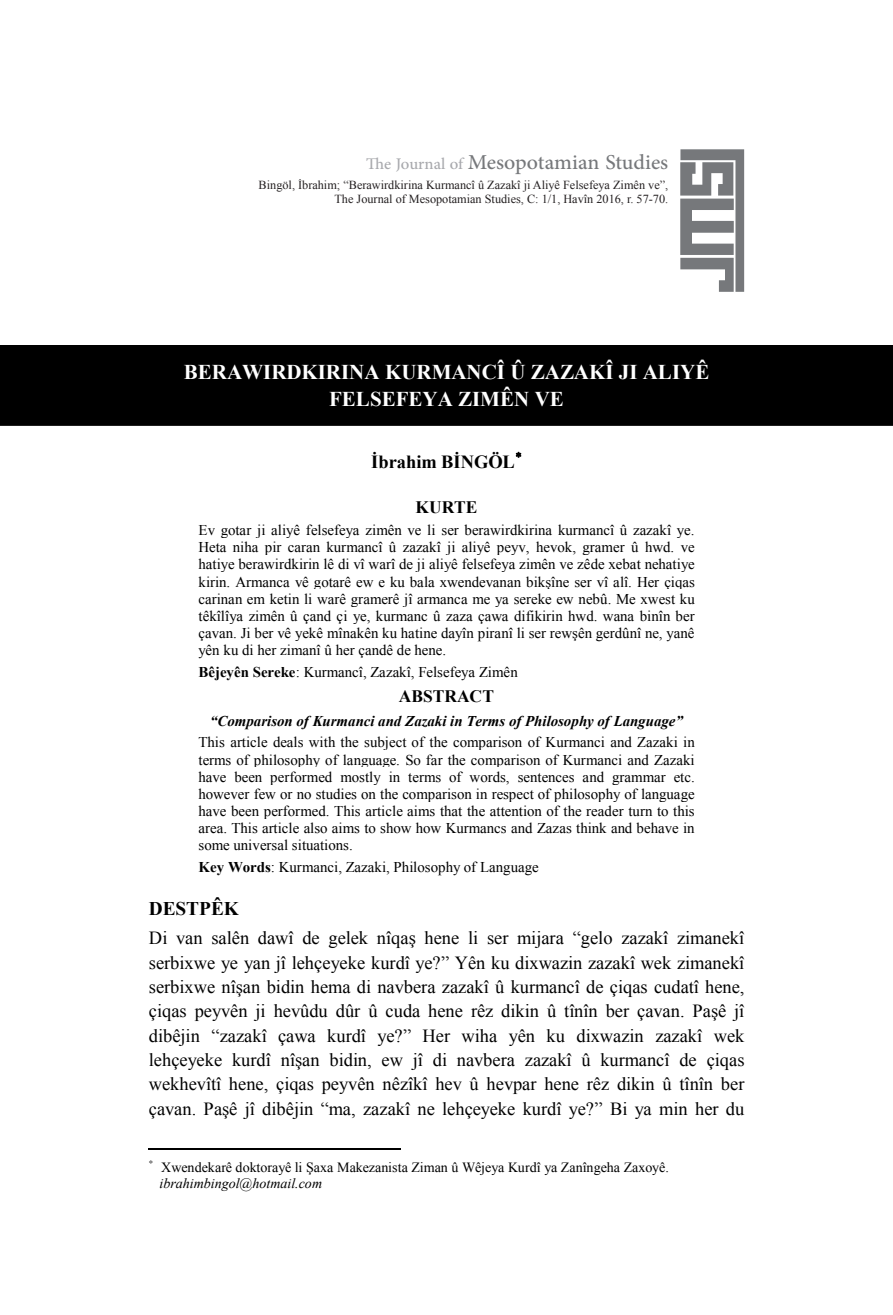
<style>
.page{position:relative;width:893px;height:1315px;background:#fff}
.page>*{position:absolute;margin:0;border:0;box-sizing:border-box;transform-origin:0 0}
.t1{font:29.75px "Adobe Arabic";letter-spacing:-.005em;color:#76787b}
.t2{font:700 21px/27.7px "Times New Roman";color:#fff;text-align:center}
.t3{font:700 19.25px "Times New Roman";letter-spacing:-.005em;color:#000}
.t4{font:18.55px/24.3px "Times New Roman";color:#000;text-align:justify}
.t5{font:700 18.55px "Times New Roman";color:#000}
.t6{font:700 17.5px "Times New Roman";color:#000}
.t7{font:14.88px/17.2px "Times New Roman";letter-spacing:-.005em;color:#000;text-align:justify}
.t8{font:italic 700 14.88px "Times New Roman";letter-spacing:-.005em;color:#000}
.t9{font:14px/15.9px "Times New Roman";letter-spacing:-.005em;color:#000}
.t10{font:12.25px/14px "Times New Roman";color:#231f20;text-align:right}
.s1{font-size:22.75px;color:#a8a9ad}
.s2{font-weight:700}
.s3{font-style:italic}
</style>
<div class="page">
<div style="left:0;top:345px;width:893px;height:81px;background:#000"></div>
<svg style="left:516px;top:452px;width:5px;height:6px"></svg>
<hr style="left:149px;top:1148px;width:252px;height:1px;background:#000">
<svg style="left:680px;top:149px;width:64px;height:143px"></svg>
<h1 class="t1" style="left:366px;top:141px;width:304px"><span class="s1">The Journal of</span> Mesopotamian Studies</h1>
<p class="t10" style="left:259px;top:177px;width:411px">Bingöl, İbrahim; “Berawirdkirina Kurmancî û Zazakî ji Aliyê Felsefeya Zimên ve”,<br>The Journal of Mesopotamian Studies, C: 1/1, Havîn 2016, r. 57-70.</p>
<h2 class="t2" style="left:184px;top:357px;width:527px">BERAWIRDKIRINA KURMANCÎ Û ZAZAKÎ JI ALIYÊ<br>FELSEFEYA ZIMÊN VE</h2>
<p class="t5" style="left:371px;top:449px;width:145px">İbrahim BİNGÖL</p>
<p class="t6" style="left:415px;top:494px;width:64px">KURTE</p>
<p class="t7" style="left:198px;top:521px;width:498px">Ev gotar ji aliyê felsefeya zimên ve li ser berawirdkirina kurmancî û zazakî ye.<br>Heta niha pir caran kurmancî û zazakî ji aliyê peyv, hevok, gramer û hwd. ve hatiye berawirdkirin lê di vî warî de ji aliyê felsefeya zimên ve zêde xebat nehatiye kirin. Armanca vê gotarê ew e ku bala xwendevanan bikşîne ser vî alî. Her çiqas carinan em ketin li warê gramerê jî armanca me ya sereke ew nebû. Me xwest ku têkîlîya zimên û çand çi ye, kurmanc û zaza çawa difikirin hwd. wana binîn ber çavan. Ji ber vê yekê mînakên ku hatine dayîn piranî li ser rewşên gerdûnî ne, yanê yên ku di her zimanî û her çandê de hene.</p>
<p class="t7" style="left:198px;top:663px;width:321px"><span class="s2">Bêjeyên Sereke</span>: Kurmancî, Zazakî, Felsefeya Zimên</p>
<p class="t6" style="left:399px;top:684px;width:97px">ABSTRACT</p>
<p class="t8" style="left:210px;top:710px;width:475px">“Comparison of Kurmanci and Zazaki in Terms of Philosophy of Language”</p>
<p class="t7" style="left:198px;top:733px;width:498px">This article deals with the subject of the comparison of Kurmanci and Zazaki in terms of philosophy of language. So far the comparison of Kurmanci and Zazaki have been performed mostly in terms of words, sentences and grammar etc. however few or no studies on the comparison in respect of philosophy of language have been performed. This article aims that the attention of the reader turn to this area. This article also aims to show how Kurmancs and Zazas think and behave in some universal situations.</p>
<p class="t7" style="left:198px;top:858px;width:342px"><span class="s2">Key Words</span>: Kurmanci, Zazaki, Philosophy of Language</p>
<p class="t3" style="left:149px;top:895px;width:92px">DESTPÊK</p>
<p class="t4" style="left:149px;top:926px;width:597px">Di van salên dawî de gelek nîqaş hene li ser mijara “gelo zazakî zimanekî serbixwe ye yan jî lehçeyeke kurdî ye?” Yên ku dixwazin zazakî wek zimanekî serbixwe nîşan bidin hema di navbera zazakî û kurmancî de çiqas cudatî hene, çiqas peyvên ji hevûdu dûr û cuda hene rêz dikin û tînîn ber çavan. Paşê jî dibêjin “zazakî çawa kurdî ye?” Her wiha yên ku dixwazin zazakî wek lehçeyeke kurdî nîşan bidin, ew jî di navbera zazakî û kurmancî de çiqas wekhevîtî hene, çiqas peyvên nêzîkî hev û hevpar hene rêz dikin û tînîn ber çavan. Paşê jî dibêjin “ma, zazakî ne lehçeyeke kurdî ye?” Bi ya min her du</p>
<p class="t9" style="left:160px;top:1158px;width:511px;text-indent:-11px">∗ Xwendekarê doktorayê li Şaxa Makezanista Ziman û Wêjeya Kurdî ya Zanîngeha Zaxoyê. <span class="s3">ibrahimbingol@hotmail.com</span></p>
</div>
